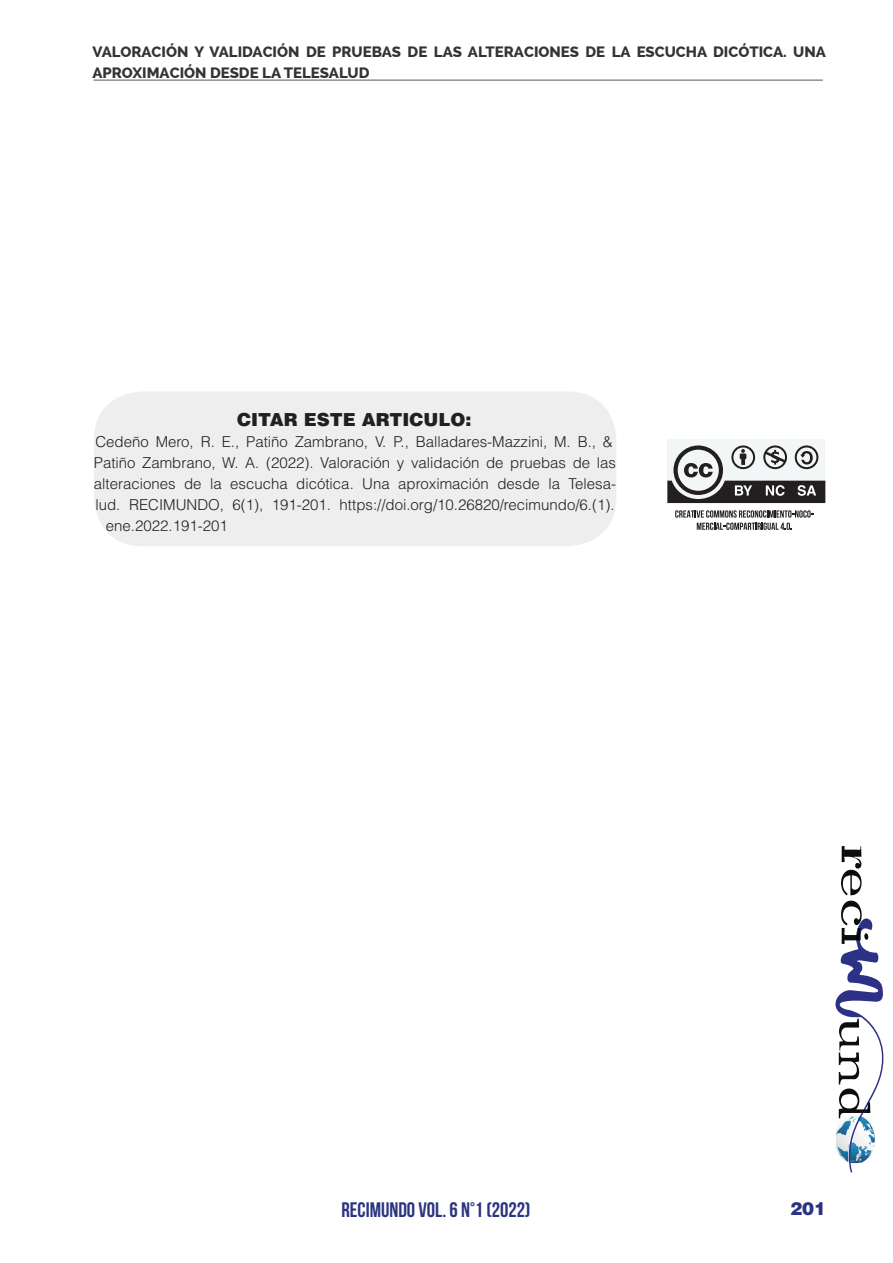
<style>
.page{position:relative;width:893px;height:1263px;background:#fff}
.page>*{position:absolute;margin:0;border:0;box-sizing:border-box;transform-origin:0 0}
.t1{font:700 21px "Bebas Neue";color:#2b3481}
.t2{font:900 18px "Helvetica LT Std";color:#231f20}
.t3{font:900 18px "Helvetica LT Std";color:#2b3481}
.t4{font:300 15px "Helvetica LT Std";color:#231f20}
.t5{font:800 15px/21px "Raleway";color:#333}
</style>
<div class="page">
<hr style="left:94px;top:80px;width:729px;height:1px;background:#545557">
<svg style="left:841px;top:846px;width:20px;height:49px"></svg>
<svg style="left:835px;top:901px;width:49px;height:272px"></svg>
<div style="left:94px;top:391px;width:522px;height:155px;background:#edeeed;border-radius:49px"></div>
<svg style="left:675px;top:510px;width:138px;height:20px"></svg>
<div style="left:667px;top:440px;width:158px;height:63px;background:#f3f6f7"></div>
<svg style="left:667px;top:445px;width:158px;height:58px"></svg>
<p class="t5" style="left:92px;top:41px;width:735px">VALORACIÓN Y VALIDACIÓN DE PRUEBAS DE LAS ALTERACIONES DE LA ESCUCHA DICÓTICA. UNA<br>APROXIMACIÓN DESDE LA TELESALUD</p>
<p class="t2" style="left:237px;top:408px;width:236px">CITAR ESTE ARTICULO:</p>
<p class="t4" style="left:95px;top:432px;width:519px">Cedeño Mero, R. E., Patiño Zambrano, V. P., Balladares-Mazzini, M. B., &amp;</p>
<p class="t4" style="left:94px;top:453px;width:523px">Patiño Zambrano, W. A. (2022). Valoración y validación de pruebas de las</p>
<p class="t4" style="left:94px;top:474px;width:524px">alteraciones de la escucha dicótica. Una aproximación desde la Telesa-</p>
<p class="t4" style="left:95px;top:495px;width:521px">lud. RECIMUNDO, 6(1), 191-201. https://doi.org/10.26820/recimundo/6.(1).</p>
<p class="t4" style="left:106px;top:516px;width:123px">ene.2022.191-201</p>
<h1 class="t1" style="left:341px;top:1198px;width:190px">RECIMUNDO VOL. 6 N°1 (2022)</h1>
<p class="t3" style="left:790px;top:1197px;width:38px">201</p>
</div>
